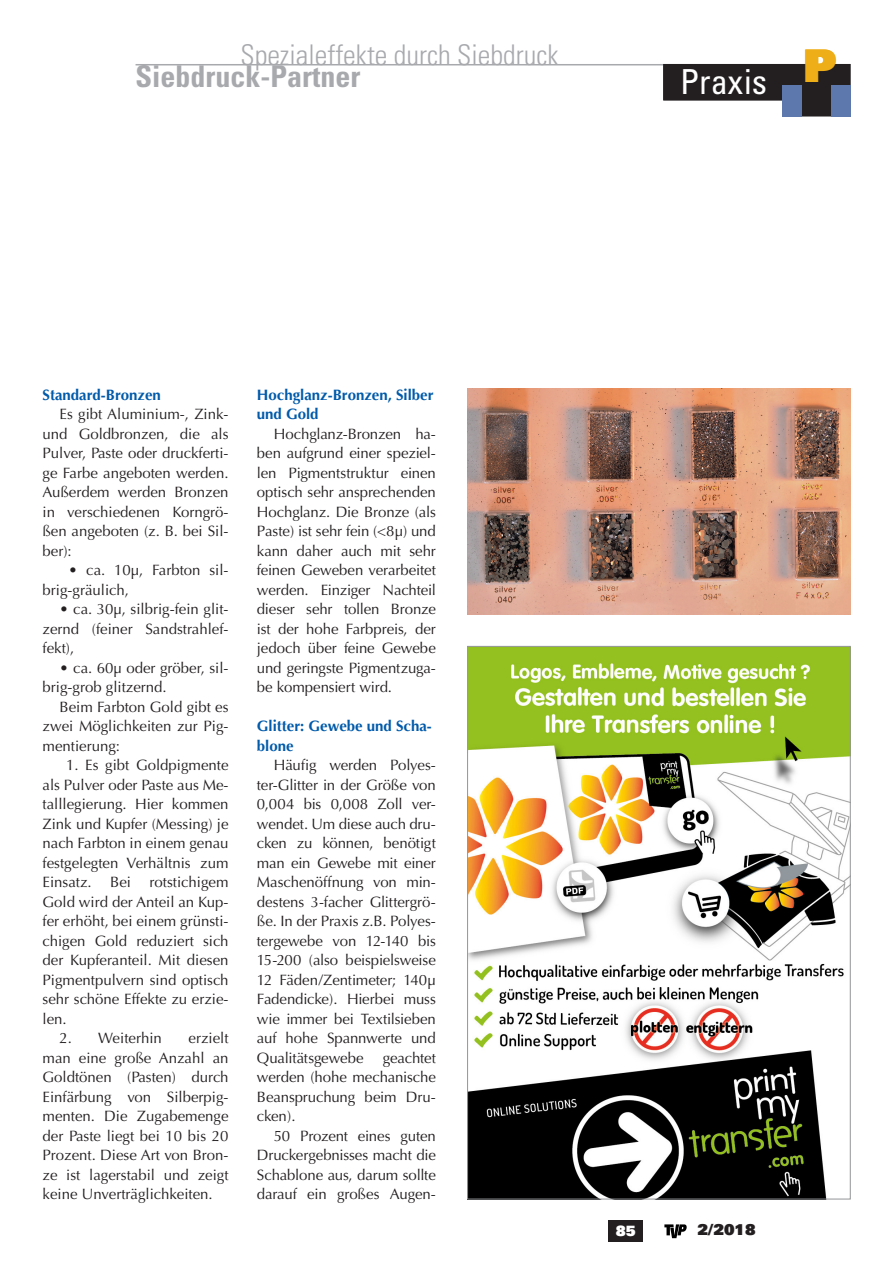
<style>
.page{position:relative;width:893px;height:1263px;background:#fff}
.page>*{position:absolute;margin:0;border:0;box-sizing:border-box;transform-origin:0 0}
.t1{font:condensed 34.5px "Univers LT Std";color:#fff}
.t2{font:700 condensed 30px "Univers LT Std";color:#a8a9ad}
.t3{font:300 condensed 28.5px "Univers";color:#a8a9ad}
.t4{font:15px/19.5px "Optima";color:#231f20;text-align:justify}
.t5{font:700 15px/19.5px "Optima";color:#015aaa}
.t6{font:15px "Univers LT Std X Black";color:#231f20}
.t7{font:14.25px "Univers LT Std X Black";color:#fff}
</style>
<div class="page">
<svg style="left:664px;top:1224px;width:23px;height:14px"></svg>
<div style="left:608px;top:1220px;width:35px;height:22px;background:#231f20"></div>
<hr style="left:136px;top:64px;width:527px;height:1px;background:#a8a9ad">
<svg style="left:663px;top:64px;width:187px;height:52px"></svg>
<div style="left:831px;top:85px;width:19px;height:31px;background:#5c78ac"></div>
<div style="left:782px;top:85px;width:20px;height:31px;background:#5c78ac"></div>
<img style="left:467px;top:389px;width:383px;height:225px">
<img style="left:469px;top:648px;width:379px;height:549px">
<h3 class="t3" style="left:240px;top:38px;width:320px">Spezialeffekte durch Siebdruck</h3>
<h2 class="t2" style="left:136px;top:57px;width:227px">Siebdruck-Partner</h2>
<h1 class="t1" style="left:680px;top:60px;width:158px">Praxis <sup>P</sup></h1>
<p class="t5" style="left:43px;top:385px;width:120px">Standard-Bronzen</p>
<p class="t4" style="left:43px;top:404px;width:188px;text-indent:17px">Es gibt Aluminium-, Zink&shy;und Goldbronzen, die als Pulver, Paste oder druckferti&shy;ge Farbe angeboten werden.<br>Außerdem werden Bronzen in verschiedenen Korngrö&shy;ßen angeboten (z. B. bei Sil&shy;ber):</p>
<p class="t4" style="left:43px;top:560px;width:188px;text-indent:26px">• ca. 10μ, Farbton sil&shy;brig-gräulich,</p>
<p class="t4" style="left:43px;top:599px;width:188px;text-indent:17px">• ca. 30μ, silbrig-fein glit&shy;zernd (feiner Sandstrahlef&shy;fekt),</p>
<p class="t4" style="left:43px;top:658px;width:188px;text-indent:17px">• ca. 60μ oder gröber, sil&shy;brig-grob glitzernd.</p>
<p class="t4" style="left:43px;top:697px;width:188px;text-indent:17px">Beim Farbton Gold gibt es zwei Möglichkeiten zur Pig&shy;mentierung:</p>
<p class="t4" style="left:43px;top:755px;width:188px;text-indent:24px">1. Es gibt Goldpigmente als Pulver oder Paste aus Me&shy;talllegierung. Hier kommen Zink und Kupfer (Messing) je nach Farbton in einem genau festgelegten Verhältnis zum Einsatz. Bei rotstichigem Gold wird der Anteil an Kup&shy;fer erhöht, bei einem grünsti&shy;chigen Gold reduziert sich der Kupferanteil. Mit diesen Pigmentpulvern sind optisch sehr schöne Effekte zu erzie&shy;len.</p>
<p class="t4" style="left:60px;top:1028px;width:104px">2. Weiterhin</p>
<p class="t4" style="left:43px;top:1028px;width:188px;text-indent:146px">erzielt man eine große Anzahl an Goldtönen (Pasten) durch Einfärbung von Silberpig&shy;menten. Die Zugabemenge der Paste liegt bei 10 bis 20<br>Prozent. Diese Art von Bron&shy;ze ist lagerstabil und zeigt keine Unverträglichkeiten.</p>
<p class="t5" style="left:257px;top:385px;width:178px">Hochglanz-Bronzen, Silber und Gold</p>
<p class="t4" style="left:257px;top:424px;width:180px;text-indent:17px">Hochglanz-Bronzen ha&shy;ben aufgrund einer speziel&shy;len Pigmentstruktur einen optisch sehr ansprechenden Hochglanz. Die Bronze (als Paste) ist sehr fein (&lt;8μ) und kann daher auch mit sehr feinen Geweben verarbeitet werden. Einziger Nachteil dieser sehr tollen Bronze ist der hohe Farbpreis, der jedoch über feine Gewebe und geringste Pigmentzuga&shy;be kompensiert wird.</p>
<p class="t5" style="left:257px;top:717px;width:177px">Glitter: Gewebe und Scha&shy;blone</p>
<p class="t4" style="left:257px;top:755px;width:180px;text-align:left;text-indent:17px">Häufig werden Polyes&shy;ter-Glitter in der Größe von<br>0,004 bis 0,008 Zoll ver&shy;wendet. Um diese auch dru&shy;cken zu können, benötigt man ein Gewebe mit einer<br>Maschenöffnung von min&shy;destens 3-facher Glittergrö&shy;ße. In der Praxis z.B. Polyes&shy;tergewebe von 12-140 bis<br>15-200 (also beispielsweise<br>12 Fäden/Zentimeter; 140µ<br>Fadendicke). Hierbei muss wie immer bei Textilsieben auf hohe Spannwerte und<br>Qualitätsgewebe</p>
<p class="t4" style="left:257px;top:1048px;width:180px;text-indent:126px">geachtet werden (hohe mechanische Beanspruchung beim Dru&shy;cken).</p>
<p class="t4" style="left:257px;top:1126px;width:180px;text-indent:17px">50 Prozent eines guten Druckergebnisses macht die Schablone aus, darum sollte darauf ein großes Augen-</p>
<p class="t7" style="left:616px;top:1222px;width:22px">85</p>
<p class="t6" style="left:697px;top:1220px;width:60px">2/2018</p>
</div>
